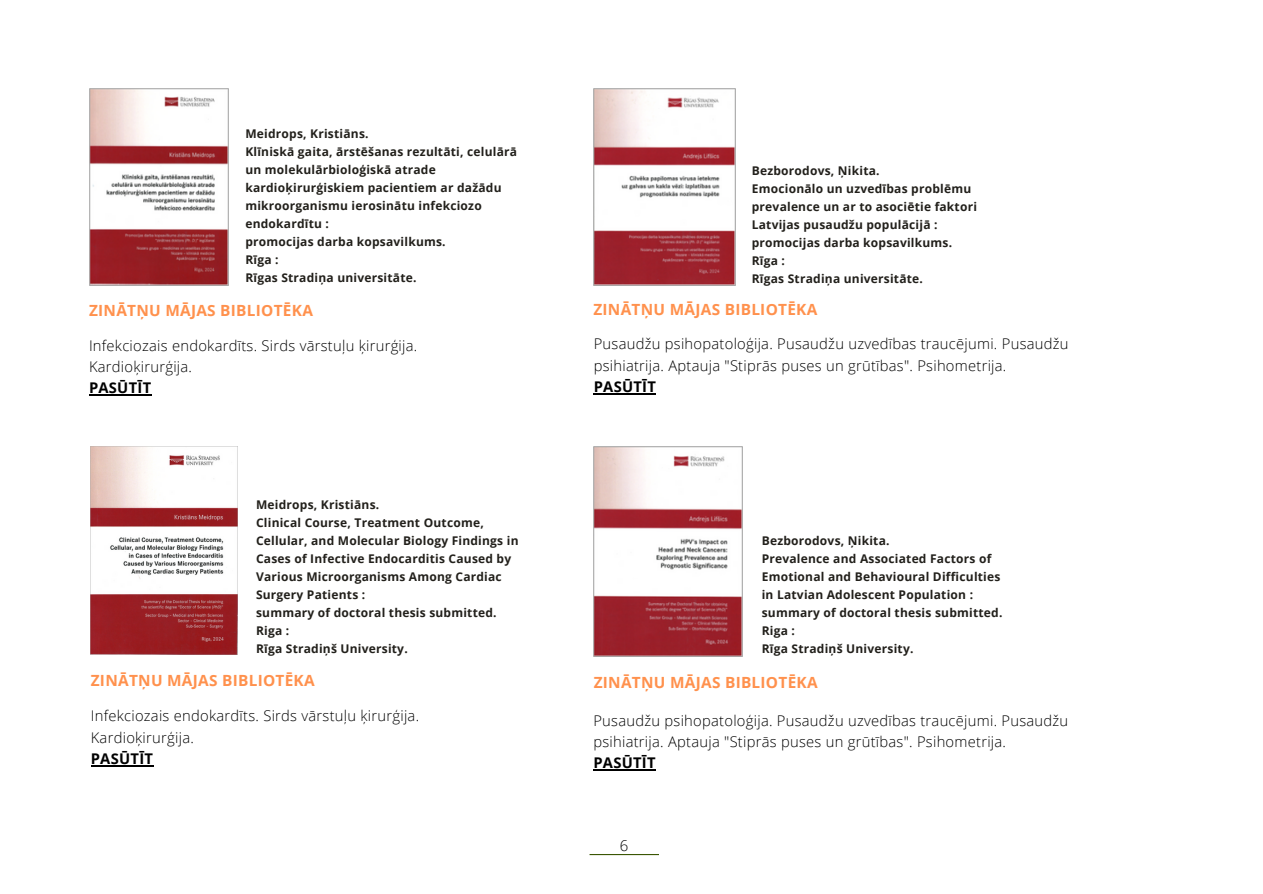
<style>
.page{position:relative;width:1263px;height:894px;background:#fff}
.page>*{position:absolute;margin:0;border:0;box-sizing:border-box;transform-origin:0 0}
.t1{font:700 15.45px "Open Sans";letter-spacing:.02em;color:#ff914d}
.t2{font:300 15px "Open Sans";color:#000}
.t3{font:300 14.7px/21.3px "Open Sans";letter-spacing:.02em;color:#000}
.t4{font:700 12px/18px "Open Sans";letter-spacing:.02em;color:#22201b}
.s1{font-weight:700}
</style>
<div class="page">
<hr style="left:589px;top:853px;width:70px;height:1px;background:#3b5704">
<img style="left:593px;top:89px;width:142px;height:196px">
<img style="left:594px;top:446px;width:148px;height:210px">
<img style="left:89px;top:89px;width:139px;height:196px">
<img style="left:91px;top:446px;width:146px;height:207px">
<hr style="left:594px;top:393px;width:62px;height:1px;background:#000">
<hr style="left:89px;top:394px;width:62px;height:1px;background:#000">
<hr style="left:91px;top:765px;width:62px;height:1px;background:#000">
<hr style="left:593px;top:769px;width:63px;height:1px;background:#000">
<p class="t4" style="left:245px;top:124px;width:125px">Meidrops, Kristiāns.</p>
<p class="t4" style="left:245px;top:142px;width:273px">Klīniskā gaita, ārstēšanas rezultāti, celulārā un molekulārbioloģiskā atrade kardioķirurģiskiem pacientiem ar dažādu mikroorganismu ierosinātu infekciozo endokardītu :</p>
<p class="t4" style="left:245px;top:232px;width:202px">promocijas darba kopsavilkums.</p>
<h1 class="t4" style="left:245px;top:250px;width:35px">Rīga :</h1>
<h2 class="t4" style="left:245px;top:268px;width:173px">Rīgas Stradiņa universitāte.</h2>
<h2 class="t1" style="left:89px;top:299px;width:225px">ZINĀTŅU MĀJAS BIBLIOTĒKA</h2>
<p class="t3" style="left:89px;top:334px;width:330px">Infekciozais endokardīts. Sirds vārstuļu ķirurģija.<br>Kardioķirurģija.<br><span class="s1">PASŪTĪT</span></p>
<p class="t4" style="left:256px;top:495px;width:125px">Meidrops, Kristiāns.</p>
<p class="t4" style="left:256px;top:513px;width:264px">Clinical Course, Treatment Outcome, Cellular, and Molecular Biology Findings in Cases of Infective Endocarditis Caused by Various Microorganisms Among Cardiac Surgery Patients :</p>
<p class="t4" style="left:256px;top:603px;width:242px">summary of doctoral thesis submitted.</p>
<p class="t4" style="left:256px;top:621px;width:35px">Riga :</p>
<p class="t4" style="left:256px;top:639px;width:153px">Rīga Stradiņš University.</p>
<p class="t1" style="left:91px;top:669px;width:225px">ZINĀTŅU MĀJAS BIBLIOTĒKA</p>
<p class="t4" style="left:752px;top:161px;width:129px">Bezborodovs, Ņikita.</p>
<p class="t4" style="left:752px;top:179px;width:227px">Emocionālo un uzvedības problēmu prevalence un ar to asociētie faktori<br>Latvijas pusaudžu populācijā :</p>
<h1 class="t4" style="left:752px;top:233px;width:202px">promocijas darba kopsavilkums.</h1>
<h2 class="t4" style="left:752px;top:251px;width:35px">Rīga :</h2>
<p class="t4" style="left:752px;top:269px;width:173px">Rīgas Stradiņa universitāte.</p>
<p class="t1" style="left:593px;top:299px;width:225px">ZINĀTŅU MĀJAS BIBLIOTĒKA</p>
<p class="t3" style="left:594px;top:333px;width:476px">Pusaudžu psihopatoloģija. Pusaudžu uzvedības traucējumi. Pusaudžu psihiatrija. Aptauja "Stiprās puses un grūtības". Psihometrija.<br><span class="s1">PASŪTĪT</span></p>
<h1 class="t4" style="left:762px;top:531px;width:129px">Bezborodovs, Ņikita.</h1>
<h2 class="t4" style="left:762px;top:549px;width:240px">Prevalence and Associated Factors of<br>Emotional and Behavioural Difficulties in Latvian Adolescent Population :</h2>
<p class="t4" style="left:762px;top:603px;width:242px">summary of doctoral thesis submitted.</p>
<p class="t4" style="left:762px;top:621px;width:35px">Riga :</p>
<p class="t4" style="left:762px;top:639px;width:153px">Rīga Stradiņš University.</p>
<p class="t1" style="left:594px;top:671px;width:225px">ZINĀTŅU MĀJAS BIBLIOTĒKA</p>
<p class="t3" style="left:91px;top:704px;width:330px">Infekciozais endokardīts. Sirds vārstuļu ķirurģija.<br>Kardioķirurģija.<br><span class="s1">PASŪTĪT</span></p>
<h1 class="t3" style="left:593px;top:709px;width:476px">Pusaudžu psihopatoloģija. Pusaudžu uzvedības traucējumi. Pusaudžu psihiatrija. Aptauja "Stiprās puses un grūtības". Psihometrija.<br><span class="s1">PASŪTĪT</span></h1>
<p class="t2" style="left:620px;top:834px;width:10px">6</p>
</div>
